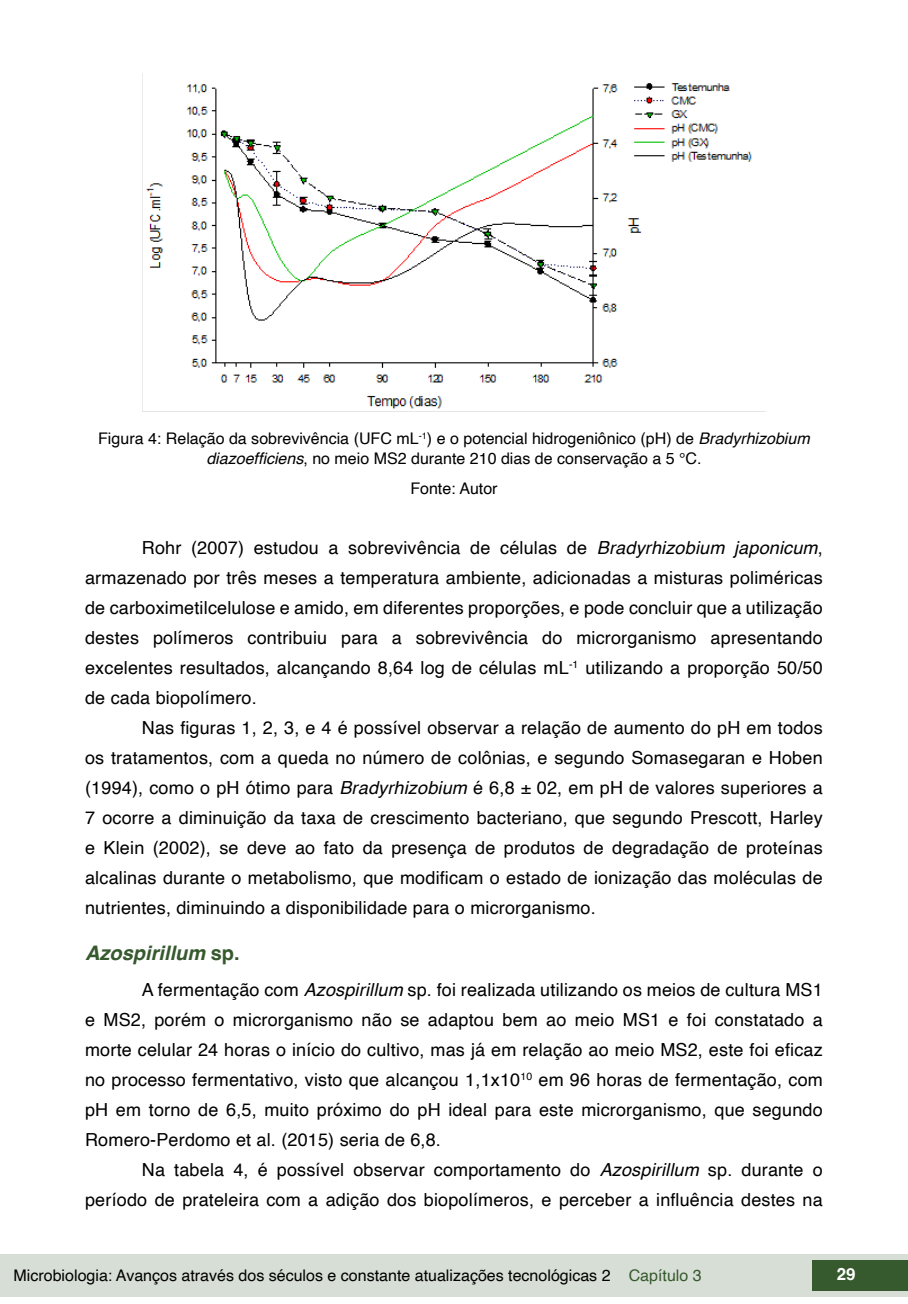
<style>
.page{position:relative;width:908px;height:1304px;background:#fff}
.page>*{position:absolute;margin:0;border:0;box-sizing:border-box;transform-origin:0 0}
.t1{font:italic 700 20px "Helvetica";color:#36592e}
.t2{font:18px/30px "Helvetica";letter-spacing:.01em;color:#000;text-align:justify}
.t3{font:700 16.8px "Helvetica";color:#fff}
.t4{font:16px/19.2px "Helvetica";color:#000;text-align:center}
.s1{font-style:italic}
.s2{font-style:normal}
.s3{color:#36592e}
</style>
<div class="page">
<div style="left:0;top:1254px;width:906px;height:43px;background:#d7ded5"></div>
<div style="left:812px;top:1261px;width:95px;height:30px;background:#36592e"></div>
<img style="left:142px;top:74px;width:624px;height:338px">
<p class="t4" style="left:98px;top:430px;width:712px">Figura 4: Relação da sobrevivência (UFC mL<sup>-1</sup>) e o potencial hidrogeniônico (pH) de <span class="s1">Bradyrhizobium diazoefficiens</span>, no meio MS2 durante 210 dias de conservação a 5 °C.</p>
<p class="t4" style="left:410px;top:479px;width:89px">Fonte: Autor</p>
<p class="t2" style="left:85px;top:533px;width:738px;text-indent:57px">Rohr (2007) estudou a sobrevivência de células de <span class="s1">Bradyrhizobium japonicum</span>, armazenado por três meses a temperatura ambiente, adicionadas a misturas poliméricas de carboximetilcelulose e amido, em diferentes proporções, e pode concluir que a utilização destes polímeros contribuiu para a sobrevivência do microrganismo apresentando excelentes resultados, alcançando 8,64 log de células mL<sup>-1</sup> utilizando a proporção 50/50 de cada biopolímero.</p>
<p class="t2" style="left:85px;top:713px;width:738px;text-indent:57px">Nas figuras 1, 2, 3, e 4 é possível observar a relação de aumento do pH em todos os tratamentos, com a queda no número de colônias, e segundo Somasegaran e Hoben (1994), como o pH ótimo para <span class="s1">Bradyrhizobium</span> é 6,8 ± 02, em pH de valores superiores a 7 ocorre a diminuição da taxa de crescimento bacteriano, que segundo Prescott, Harley e Klein (2002), se deve ao fato da presença de produtos de degradação de proteínas alcalinas durante o metabolismo, que modificam o estado de ionização das moléculas de nutrientes, diminuindo a disponibilidade para o microrganismo.</p>
<p class="t1" style="left:85px;top:941px;width:156px">Azospirillum <span class="s2">sp.</span></p>
<p class="t2" style="left:85px;top:975px;width:739px;text-indent:57px">A fermentação com <span class="s1">Azospirillum</span> sp. foi realizada utilizando os meios de cultura MS1 e MS2, porém o microrganismo não se adaptou bem ao meio MS1 e foi constatado a morte celular 24 horas o início do cultivo, mas já em relação ao meio MS2, este foi eficaz no processo fermentativo, visto que alcançou 1,1x10<sup>10</sup> em 96 horas de fermentação, com pH em torno de 6,5, muito próximo do pH ideal para este microrganismo, que segundo Romero-Perdomo et al. (2015) seria de 6,8.</p>
<p class="t2" style="left:85px;top:1155px;width:738px;text-align:right">Na tabela 4, é possível observar comportamento do <span class="s1">Azospirillum</span> sp. durante o período de prateleira com a adição dos biopolímeros, e perceber a influência destes na</p>
<p class="t4" style="left:14px;top:1266px;width:689px">Microbiologia: Avanços através dos séculos e constante atualizações tecnológicas 2 <span class="s3">Capítulo 3</span></p>
<p class="t3" style="left:836px;top:1264px;width:20px">29</p>
</div>
